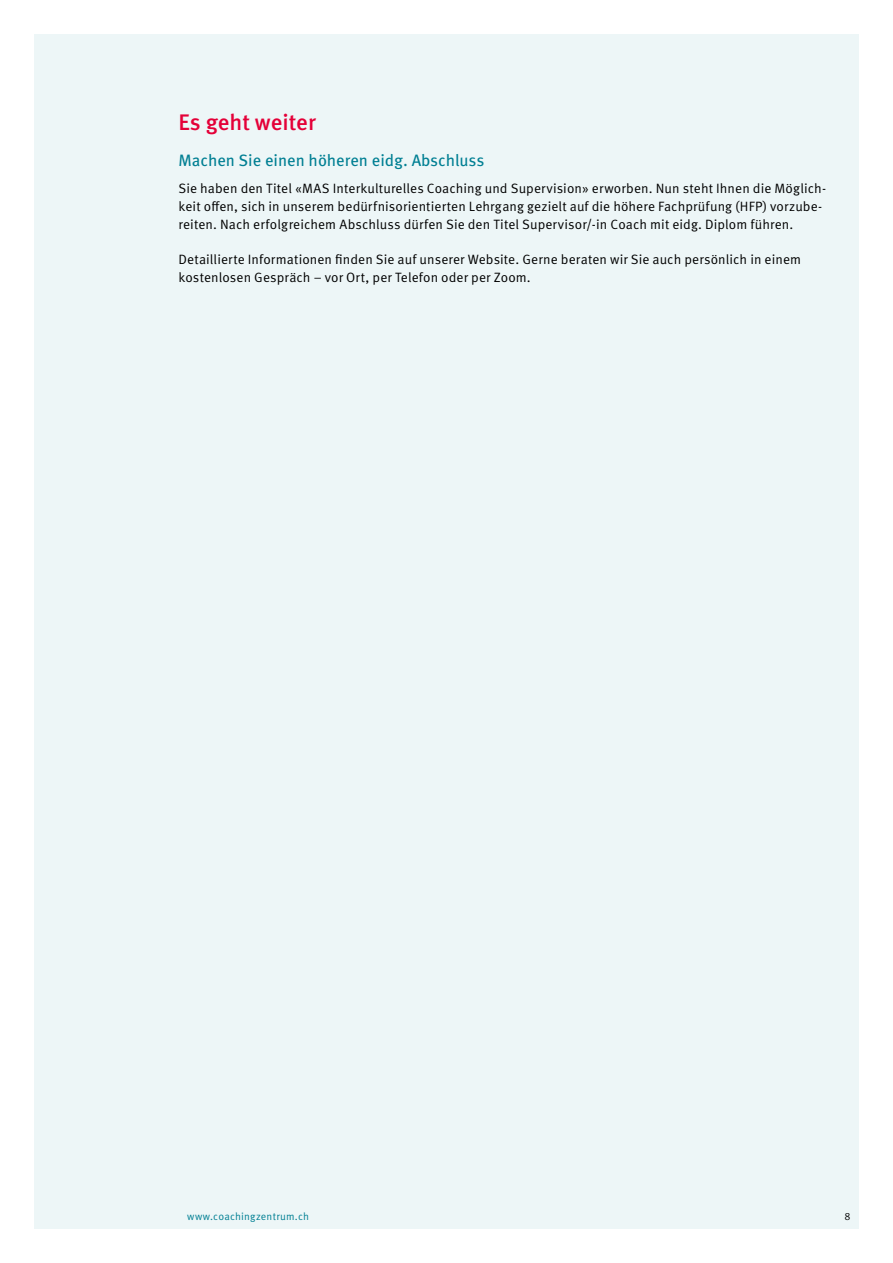
<style>
.page{position:relative;width:893px;height:1263px;background:#fff}
.page>*{position:absolute;margin:0;border:0;box-sizing:border-box;transform-origin:0 0}
.t1{font:500 22.5px "Meta OT";color:#e40038}
.t2{font:16.5px "Meta OT";color:#007f93}
.t3{font:13.5px/18px "Meta OT Norm";letter-spacing:.005em;color:#000}
.t4{font:10.5px "Meta OT Norm";letter-spacing:.015em;color:#007f93}
.t5{font:10.5px "Meta OT Norm";color:#000}
</style>
<div class="page">
<div style="left:34px;top:34px;width:825px;height:1195px;background:#edf6f7"></div>
<h1 class="t1" style="left:179px;top:108px;width:139px">Es geht weiter</h1>
<p class="t2" style="left:179px;top:150px;width:307px">Machen Sie einen höheren eidg. Abschluss</p>
<p class="t3" style="left:179px;top:179px;width:649px">Sie haben den Titel «MAS Interkulturelles Coaching und Supervision» erworben. Nun steht Ihnen die Möglich&shy;keit offen, sich in unserem bedürfnisorientierten Lehrgang gezielt auf die höhere Fachprüfung (HFP) vorzube&shy;reiten. Nach erfolgreichem Abschluss dürfen Sie den Titel Supervisor/-in Coach mit eidg. Diplom führen.</p>
<p class="t3" style="left:179px;top:250px;width:624px">Detaillierte Informationen finden Sie auf unserer Website. Gerne beraten wir Sie auch persönlich in einem kostenlosen Gespräch – vor Ort, per Telefon oder per Zoom.</p>
<p class="t4" style="left:187px;top:1210px;width:123px">www.coachingzentrum.ch</p>
<p class="t5" style="left:844px;top:1210px;width:8px">8</p>
</div>
